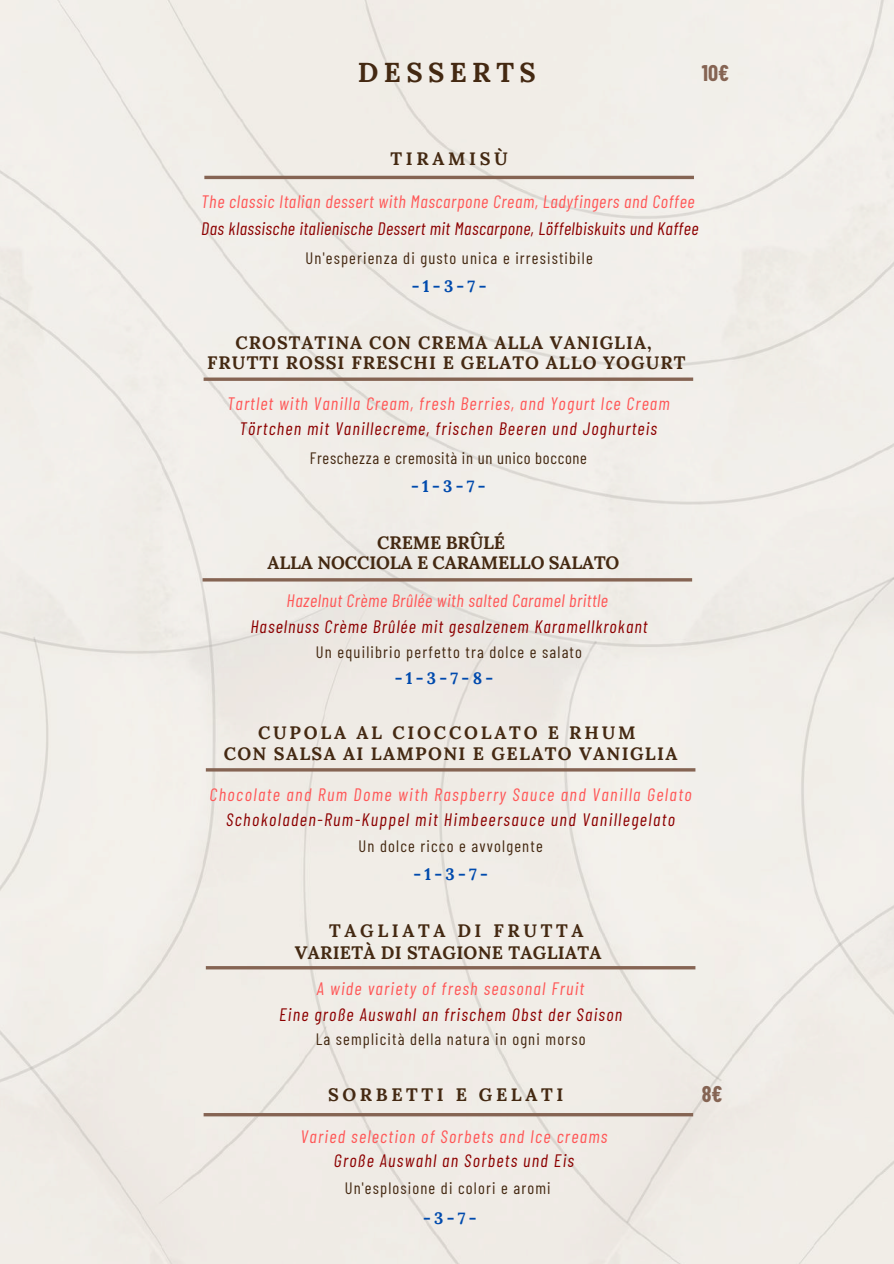
<style>
.page{position:relative;width:894px;height:1264px;background:#fff}
.page>*{position:absolute;margin:0;border:0;box-sizing:border-box;transform-origin:0 0}
.t1{font:700 27.15px "Lora";letter-spacing:.2em;color:#442912}
.t2{font:700 22.2px "Barlow Condensed";color:#856453}
.t3{font:italic 18px "Barlow Condensed";letter-spacing:.065em;color:#8c0000}
.t4{font:italic 18px "Barlow Condensed";letter-spacing:.065em;color:#ff5757}
.t5{font:italic 18px "Barlow Condensed";letter-spacing:.025em;color:#8c0000}
.t6{font:700 18px/20.2px "Lora";letter-spacing:.055em;color:#442912;text-align:center}
.t7{font:italic 18px "Barlow Condensed";letter-spacing:.035em;color:#ff5757}
.t8{font:700 18px/20.2px "Lora";letter-spacing:.075em;color:#442912;text-align:center}
.t9{font:italic 18px "Barlow Condensed";letter-spacing:.03em;color:#ff5757}
.t10{font:700 18px "Lora";letter-spacing:.2em;color:#442912}
.t11{font:700 18px/20.2px "Lora";letter-spacing:-.01em;color:#442912;text-align:center}
.t12{font:700 18px "Lora";letter-spacing:.015em;color:#442912}
.t13{font:16.5px "Barlow Condensed";letter-spacing:.07em;color:#442912}
.t14{font:16.5px "Barlow Condensed";letter-spacing:.04em;color:#442912}
.t15{font:700 16.5px "Lora";color:#004aad}
</style>
<div class="page">
<div style="left:0;top:0;width:893px;height:1263px;background:#f1ede7"></div>
<hr style="left:204px;top:176px;width:489px;height:3px;background:#856453">
<svg style="left:203px;top:377px;width:490px;height:4px;background:#95796a"></svg>
<hr style="left:202px;top:578px;width:490px;height:3px;background:#856453">
<hr style="left:206px;top:768px;width:489px;height:3px;background:#856453">
<hr style="left:206px;top:966px;width:489px;height:3px;background:#856453">
<svg style="left:203px;top:1112px;width:490px;height:4px;background:#a08678"></svg>
<h1 class="t1" style="left:358px;top:54px;width:179px">DESSERTS</h1>
<p class="t2" style="left:701px;top:59px;width:29px">10€</p>
<p class="t10" style="left:390px;top:147px;width:119px">TIRAMISÙ</p>
<p class="t7" style="left:201px;top:190px;width:494px">The classic Italian dessert with Mascarpone Cream, Ladyfingers and Coffee</p>
<p class="t5" style="left:201px;top:217px;width:499px">Das klassische italienische Dessert mit Mascarpone, Löffelbiskuits und Kaffee</p>
<p class="t13" style="left:305px;top:248px;width:288px">Un'esperienza di gusto unica e irresistibile</p>
<p class="t15" style="left:412px;top:275px;width:76px">-1-3-7-</p>
<p class="t6" style="left:207px;top:332px;width:479px">CROSTATINA CON CREMA ALLA VANIGLIA,<br>FRUTTI ROSSI FRESCHI E GELATO ALLO YOGURT</p>
<p class="t4" style="left:227px;top:392px;width:444px">Tartlet with Vanilla Cream, fresh Berries, and Yogurt Ice Cream</p>
<p class="t3" style="left:239px;top:416px;width:419px">Törtchen mit Vanillecreme, frischen Beeren und Joghurteis</p>
<p class="t14" style="left:310px;top:447px;width:278px">Freschezza e cremosità in un unico boccone</p>
<p class="t15" style="left:411px;top:475px;width:76px">-1-3-7-</p>
<p class="t11" style="left:267px;top:532px;width:353px">CREME BRÛLÉ<br>ALLA NOCCIOLA E CARAMELLO SALATO</p>
<p class="t9" style="left:286px;top:589px;width:323px">Hazelnut Crème Brûlée with salted Caramel brittle</p>
<p class="t3" style="left:250px;top:614px;width:398px">Haselnuss Crème Brûlée mit gesalzenem Karamellkrokant</p>
<p class="t13" style="left:316px;top:642px;width:267px">Un equilibrio perfetto tra dolce e salato</p>
<p class="t15" style="left:395px;top:667px;width:100px">-1-3-7-8-</p>
<p class="t8" style="left:223px;top:722px;width:455px">CUPOLA AL CIOCCOLATO E RHUM<br>CON SALSA AI LAMPONI E GELATO VANIGLIA</p>
<p class="t4" style="left:209px;top:782px;width:483px">Chocolate and Rum Dome with Raspberry Sauce and Vanilla Gelato</p>
<p class="t3" style="left:226px;top:808px;width:450px">Schokoladen-Rum-Kuppel mit Himbeersauce und Vanillegelato</p>
<p class="t13" style="left:358px;top:835px;width:186px">Un dolce ricco e avvolgente</p>
<p class="t15" style="left:413px;top:863px;width:76px">-1-3-7-</p>
<p class="t10" style="left:329px;top:918px;width:255px">TAGLIATA DI FRUTTA</p>
<p class="t12" style="left:294px;top:941px;width:308px">VARIETÀ DI STAGIONE TAGLIATA</p>
<p class="t4" style="left:317px;top:977px;width:269px">A wide variety of fresh seasonal Fruit</p>
<p class="t3" style="left:279px;top:1002px;width:344px">Eine große Auswahl an frischem Obst der Saison</p>
<p class="t13" style="left:315px;top:1028px;width:271px">La semplicità della natura in ogni morso</p>
<p class="t10" style="left:328px;top:1082px;width:237px">SORBETTI E GELATI</p>
<p class="t4" style="left:300px;top:1124px;width:308px">Varied selection of Sorbets and Ice creams</p>
<p class="t3" style="left:334px;top:1149px;width:241px">Große Auswahl an Sorbets und Eis</p>
<p class="t13" style="left:344px;top:1177px;width:207px">Un'esplosione di colori e aromi</p>
<p class="t15" style="left:423px;top:1206px;width:55px">-3-7-</p>
<p class="t2" style="left:701px;top:1079px;width:22px">8€</p>
</div>
